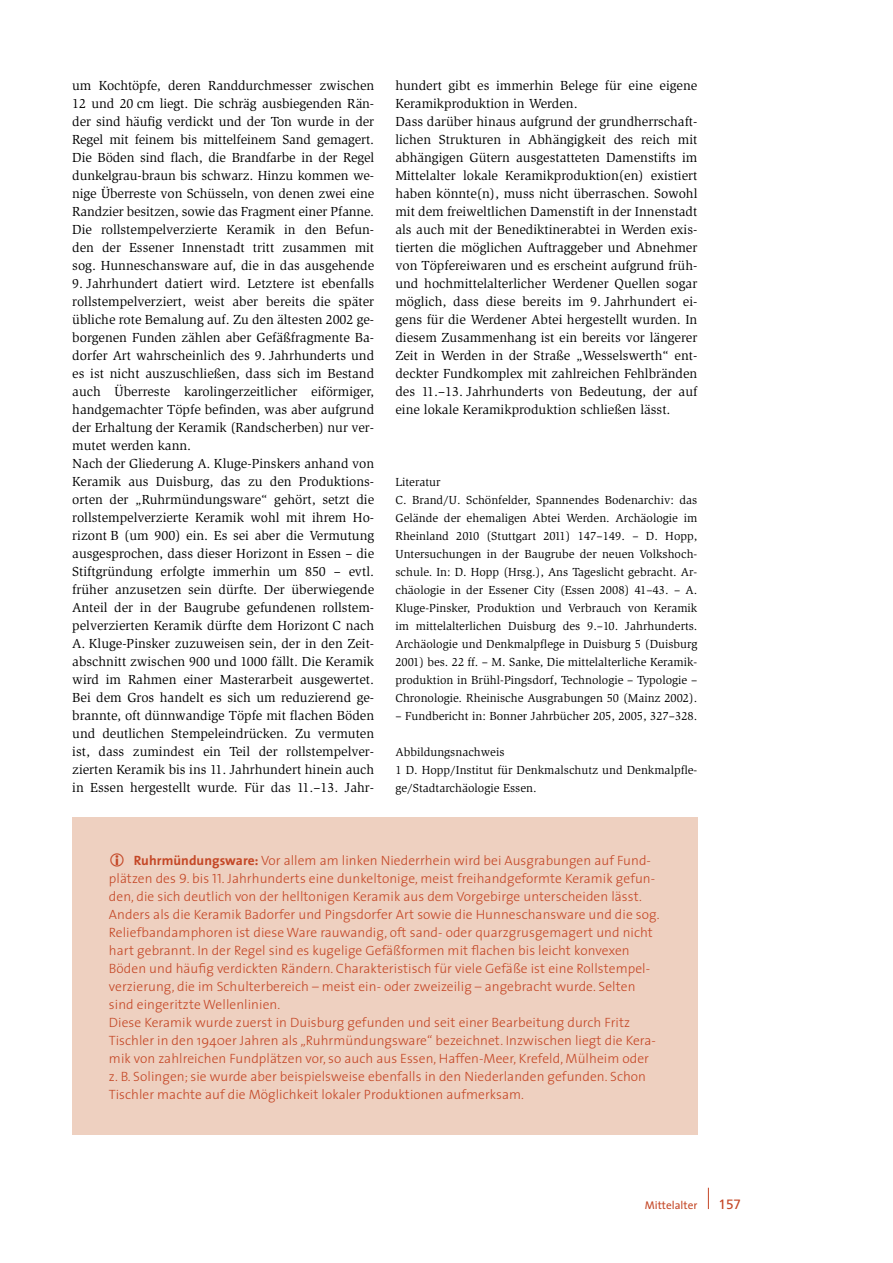
<style>
.page{position:relative;width:893px;height:1263px;background:#fff}
.page>*{position:absolute;margin:0;border:0;box-sizing:border-box;transform-origin:0 0}
.FLIESS_SLIMBACH_9_PT{font:13.5px/18px "Slimbach";color:#000;text-align:justify}
.INFOBOX_FLIESS{font:300 13.5px/18px "The Sans";letter-spacing:.005em;color:#c44726}
.t1{font:13.5px "Frutiger CE";color:#c44726}
.LITERATUR___ABBILDUN{font:12px/18px "Slimbach";color:#000;text-align:justify}
.t2{font:11.25px "The Sans";color:#c44726}
.s1{font-weight:700}
.s2{font-family:"The Sans Light Caps";font-weight:400}
</style>
<div class="page">
<svg style="left:708px;top:1188px;width:1px;height:21px"></svg>
<div style="left:72px;top:817px;width:625px;height:317px;background:#eed0c0"></div>
<p class="FLIESS_SLIMBACH_9_PT" style="left:72px;top:77px;width:303px">um Kochtöpfe, deren Randdurchmesser zwischen 12 und 20 cm liegt. Die schräg ausbiegenden Rän&shy;der sind häufig verdickt und der Ton wurde in der Regel mit feinem bis mittelfeinem Sand gemagert.<br>Die Böden sind flach, die Brandfarbe in der Regel dunkelgrau-braun bis schwarz. Hinzu kommen we&shy;nige Überreste von Schüsseln, von denen zwei eine Randzier besitzen, sowie das Fragment einer Pfanne.</p>
<p class="FLIESS_SLIMBACH_9_PT" style="left:72px;top:221px;width:303px">Die rollstempelverzierte Keramik in den Befun&shy;den der Essener Innenstadt tritt zusammen mit sog. Hunneschansware auf, die in das ausgehende</p>
<p class="FLIESS_SLIMBACH_9_PT" style="left:72px;top:275px;width:303px">9. Jahrhundert datiert wird. Letztere ist ebenfalls rollstempelverziert, weist aber bereits die später übliche rote Bemalung auf. Zu den ältesten 2002 ge&shy;borgenen Funden zählen aber Gefäßfragmente Ba&shy;dorfer Art wahrscheinlich des 9. Jahrhunderts und es ist nicht auszuschließen, dass sich im Bestand auch Überreste karolingerzeitlicher eiförmiger, handgemachter Töpfe befinden, was aber aufgrund der Erhaltung der Keramik (Randscherben) nur ver&shy;mutet werden kann.</p>
<p class="FLIESS_SLIMBACH_9_PT" style="left:72px;top:455px;width:303px">Nach der Gliederung A. Kluge-Pinskers anhand von Keramik aus Duisburg, das zu den Produktions&shy;orten der „Ruhrmündungsware“ gehört, setzt die rollstempelverzierte Keramik wohl mit ihrem Ho&shy;rizont B (um 900) ein. Es sei aber die Vermutung ausgesprochen, dass dieser Horizont in Essen – die Stiftgründung erfolgte immerhin um 850 – evtl. früher anzusetzen sein dürfte. Der überwiegende Anteil der in der Baugrube gefundenen rollstem&shy;pelverzierten Keramik dürfte dem Horizont C nach A. Kluge-Pinsker zuzuweisen sein, der in den Zeit&shy;abschnitt zwischen 900 und 1000 fällt. Die Keramik wird im Rahmen einer Masterarbeit ausgewertet.<br>Bei dem Gros handelt es sich um reduzierend ge&shy;brannte, oft dünnwandige Töpfe mit flachen Böden und deutlichen Stempeleindrücken. Zu vermuten ist, dass zumindest ein Teil der rollstempelver&shy;zierten Keramik bis ins 11. Jahrhundert hinein auch in Essen hergestellt wurde. Für das 11.–13. Jahr-</p>
<p class="FLIESS_SLIMBACH_9_PT" style="left:395px;top:77px;width:303px">hundert gibt es immerhin Belege für eine eigene<br>Keramikproduktion in Werden.</p>
<p class="FLIESS_SLIMBACH_9_PT" style="left:395px;top:113px;width:303px">Dass darüber hinaus aufgrund der grundherrschaft&shy;lichen Strukturen in Abhängigkeit des reich mit abhängigen Gütern ausgestatteten Damenstifts im Mittelalter lokale Keramikproduktion(en) existiert haben könnte(n), muss nicht überraschen. Sowohl mit dem freiweltlichen Damenstift in der Innenstadt als auch mit der Benediktinerabtei in Werden exis&shy;tierten die möglichen Auftraggeber und Abnehmer von Töpfereiwaren und es erscheint aufgrund früh&shy;und hochmittelalterlicher Werdener Quellen sogar möglich, dass diese bereits im 9. Jahrhundert ei&shy;gens für die Werdener Abtei hergestellt wurden. In diesem Zusammenhang ist ein bereits vor längerer Zeit in Werden in der Straße „Wesselswerth“ ent&shy;deckter Fundkomplex mit zahlreichen Fehlbränden des 11.–13. Jahrhunderts von Bedeutung, der auf eine lokale Keramikproduktion schließen lässt.</p>
<p class="LITERATUR___ABBILDUN" style="left:395px;top:473px;width:47px">Literatur</p>
<p class="LITERATUR___ABBILDUN" style="left:395px;top:491px;width:303px">C. Brand/U. Schönfelder, Spannendes Bodenarchiv: das Gelände der ehemaligen Abtei Werden. Archäologie im Rheinland 2010 (Stuttgart 2011) 147–149. – D. Hopp, Untersuchungen in der Baugrube der neuen Volkshoch&shy;schule. In: D. Hopp (Hrsg.), Ans Tageslicht gebracht. Ar&shy;chäologie in der Essener City (Essen 2008) 41–43. – A.<br>Kluge-Pinsker, Produktion und Verbrauch von Keramik im mittelalterlichen Duisburg des 9.–10. Jahrhunderts.<br>Archäologie und Denkmalpflege in Duisburg 5 (Duisburg 2001) bes. 22 ff. – M. Sanke, Die mittelalterliche Keramik&shy;produktion in Brühl-Pingsdorf, Technologie – Typologie – Chronologie. Rheinische Ausgrabungen 50 (Mainz 2002).</p>
<p class="LITERATUR___ABBILDUN" style="left:395px;top:707px;width:303px">– Fundbericht in: Bonner Jahrbücher 205, 2005, 327–328.</p>
<p class="LITERATUR___ABBILDUN" style="left:395px;top:743px;width:111px">Abbildungsnachweis</p>
<p class="LITERATUR___ABBILDUN" style="left:395px;top:761px;width:303px">1 D. Hopp/Institut für Denkmalschutz und Denkmalpfle&shy;ge/Stadtarchäologie Essen.</p>
<p class="INFOBOX_FLIESS" style="left:109px;top:851px;width:552px;text-indent:25px"><span class="s1">Ruhrmündungsware:</span> Vor allem am linken Niederrhein wird bei Ausgrabungen auf Fund&shy;plätzen des <span class="s2">9</span>. bis <span class="s2">11</span>. Jahrhunderts eine dunkeltonige, meist freihandgeformte Keramik gefun&shy;den, die sich deutlich von der helltonigen Keramik aus dem Vorgebirge unterscheiden lässt.<br>Anders als die Keramik Badorfer und Pingsdorfer Art sowie die Hunneschansware und die sog.<br>Reliefbandamphoren ist diese Ware rauwandig, oft sand- oder quarzgrusgemagert und nicht hart gebrannt. In der Regel sind es kugelige Gefäßformen mit flachen bis leicht konvexen Böden und häufig verdickten Rändern. Charakteristisch für viele Gefäße ist eine Rollstempel&shy;verzierung, die im Schulterbereich – meist ein- oder zweizeilig – angebracht wurde. Selten sind eingeritzte Wellenlinien.</p>
<p class="INFOBOX_FLIESS" style="left:109px;top:1013px;width:548px">Diese Keramik wurde zuerst in Duisburg gefunden und seit einer Bearbeitung durch Fritz Tischler in den 1940er Jahren als „Ruhrmündungsware“ bezeichnet. Inzwischen liegt die Kera&shy;mik von zahlreichen Fundplätzen vor, so auch aus Essen, Haffen-Meer, Krefeld, Mülheim oder z. B. Solingen; sie wurde aber beispielsweise ebenfalls in den Niederlanden gefunden. Schon Tischler machte auf die Möglichkeit lokaler Produktionen aufmerksam.</p>
<p class="t2" style="left:645px;top:1196px;width:54px">Mittelalter</p>
<p class="t1" style="left:719px;top:1196px;width:24px">157</p>
</div>
